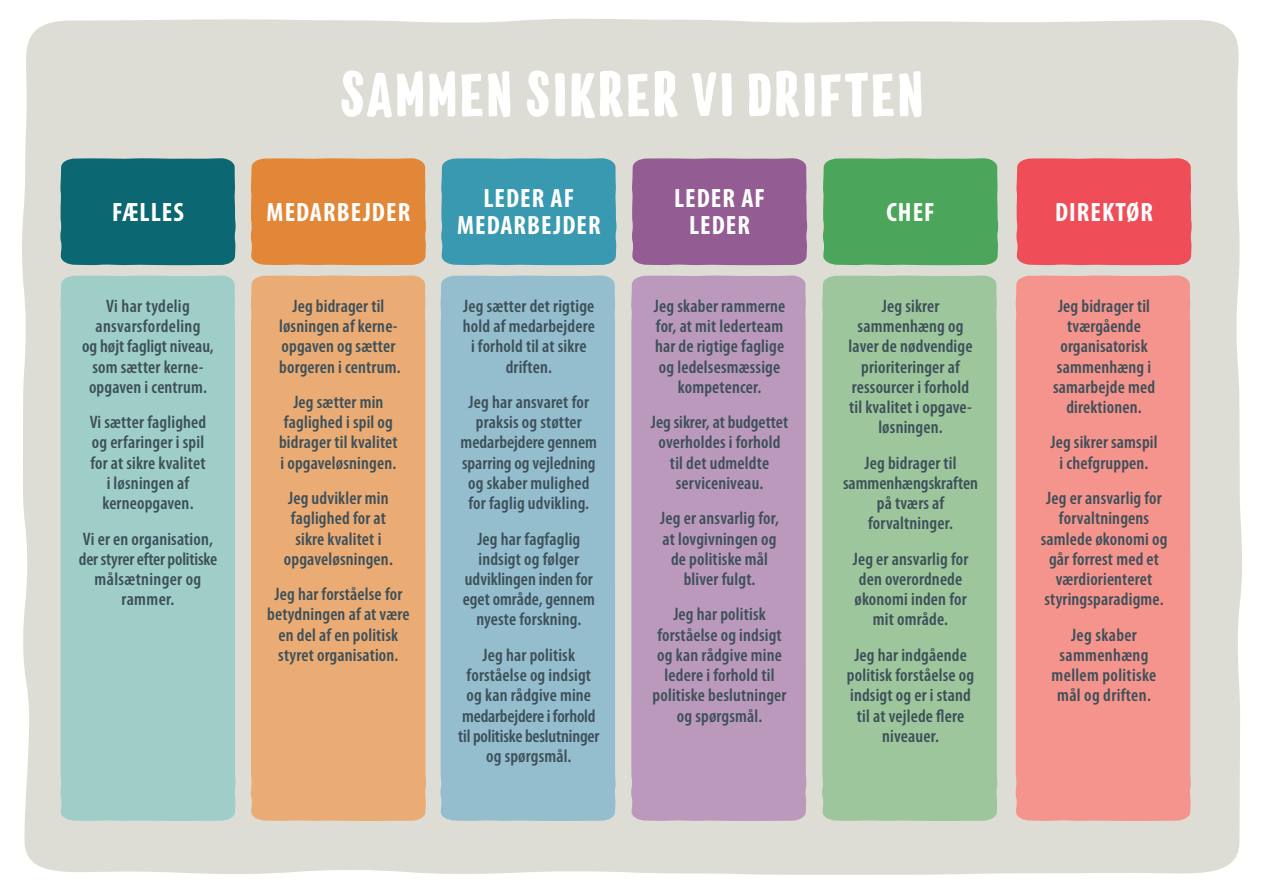
<style>
.page{position:relative;width:1263px;height:893px;background:#fff}
.page>*{position:absolute;margin:0;border:0;box-sizing:border-box;transform-origin:0 0}
.t1{font:60.75px "Colby Cp Blk";letter-spacing:.025em;color:#fff}
.t2{font:700 condensed 26.7px "Myriad Pro";letter-spacing:.04em;color:#fff}
.Skematekst{font:600 condensed 18.15px/20.2px "Myriad Pro";letter-spacing:.01em;color:#3d4f59;text-align:center}
</style>
<div class="page">
<div style="left:22px;top:19px;width:1220px;height:856px;background:#deddd5"></div>
<div style="left:60px;top:158px;width:176px;height:107px;background:#0b6772"></div>
<div style="left:60px;top:275px;width:176px;height:546px;background:#9ecec7"></div>
<div style="left:251px;top:275px;width:175px;height:546px;background:#eaac74"></div>
<div style="left:440px;top:275px;width:176px;height:546px;background:#94bdcd"></div>
<div style="left:631px;top:275px;width:175px;height:546px;background:#bb99bc"></div>
<div style="left:822px;top:275px;width:175px;height:546px;background:#9dc69c"></div>
<div style="left:1016px;top:275px;width:175px;height:546px;background:#f5948c"></div>
<div style="left:251px;top:158px;width:175px;height:107px;background:#e18737"></div>
<div style="left:441px;top:158px;width:175px;height:107px;background:#3899b1"></div>
<div style="left:632px;top:158px;width:175px;height:107px;background:#935c93"></div>
<div style="left:823px;top:158px;width:175px;height:107px;background:#4ba65b"></div>
<div style="left:1016px;top:158px;width:175px;height:107px;background:#ef4d58"></div>
<p class="t1" style="left:339px;top:57px;width:586px">SAMMEN SIKRER VI DRIFTEN</p>
<p class="t2" style="left:483px;top:184px;width:93px">LEDER AF</p>
<p class="t2" style="left:457px;top:210px;width:145px">MEDARBEJDER</p>
<p class="t2" style="left:674px;top:184px;width:93px">LEDER AF</p>
<p class="t2" style="left:689px;top:210px;width:62px">LEDER</p>
<p class="t2" style="left:112px;top:197px;width:73px">FÆLLES</p>
<p class="t2" style="left:267px;top:197px;width:145px">MEDARBEJDER</p>
<p class="t2" style="left:886px;top:197px;width:50px">CHEF</p>
<p class="t2" style="left:1055px;top:197px;width:99px">DIREKTØR</p>
<p class="Skematekst" style="left:82px;top:296px;width:133px">Vi har tydelig ansvarsfordeling<br>og højt fagligt niveau, som sætter kerne&shy;opgaven i centrum.</p>
<p class="Skematekst" style="left:90px;top:412px;width:118px">Vi sætter faglighed og erfaringer i spil for at sikre kvalitet i løsningen af kerneopgaven.</p>
<p class="Skematekst" style="left:79px;top:529px;width:140px">Vi er en organisation, der styrer efter politiske målsætninger og rammer.</p>
<p class="Skematekst" style="left:279px;top:296px;width:123px">Jeg bidrager til løsningen af kerne&shy;opgaven og sætter borgeren i centrum.</p>
<p class="Skematekst" style="left:279px;top:392px;width:120px">Jeg sætter min faglighed i spil og bidrager til kvalitet i opgaveløsningen.</p>
<p class="Skematekst" style="left:284px;top:488px;width:110px">Jeg udvikler min faglighed for at sikre kvalitet i opgaveløsningen.</p>
<p class="Skematekst" style="left:267px;top:584px;width:144px">Jeg har forståelse for betydningen af at være en del af en politisk styret organisation.</p>
<p class="Skematekst" style="left:463px;top:296px;width:133px">Jeg sætter det rigtige hold af medarbejdere i forhold til at sikre driften.</p>
<p class="Skematekst" style="left:461px;top:392px;width:138px">Jeg har ansvaret for praksis og støtter medarbejdere gennem sparring og vejledning og skaber mulighed for faglig udvikling.</p>
<p class="Skematekst" style="left:463px;top:529px;width:134px">Jeg har fagfaglig indsigt og følger udviklingen inden for eget område, gennem nyeste forskning.</p>
<p class="Skematekst" style="left:458px;top:645px;width:143px">Jeg har politisk forståelse og indsigt og kan rådgive mine medarbejdere i forhold til politiske beslutninger og spørgsmål.</p>
<p class="Skematekst" style="left:654px;top:296px;width:133px">Jeg skaber rammerne for, at mit lederteam har de rigtige faglige og ledelsesmæssige kompetencer.</p>
<p class="Skematekst" style="left:651px;top:412px;width:139px">Jeg sikrer, at budgettet overholdes i forhold til det udmeldte serviceniveau.</p>
<p class="Skematekst" style="left:660px;top:508px;width:120px">Jeg er ansvarlig for, at lovgivningen og de politiske mål bliver fulgt.</p>
<p class="Skematekst" style="left:653px;top:604px;width:135px">Jeg har politisk forståelse og indsigt og kan rådgive mine ledere i forhold til politiske beslutninger og spørgsmål.</p>
<p class="Skematekst" style="left:849px;top:296px;width:125px">Jeg sikrer sammenhæng og laver de nødvendige prioriteringer af ressourcer i forhold til kvalitet i opgave&shy;løsningen.</p>
<p class="Skematekst" style="left:843px;top:453px;width:137px">Jeg bidrager til sammenhængskraften på tværs af forvaltninger.</p>
<p class="Skematekst" style="left:853px;top:549px;width:117px">Jeg er ansvarlig for den overordnede økonomi inden for mit område.</p>
<p class="Skematekst" style="left:847px;top:645px;width:129px">Jeg har indgående politisk forståelse og indsigt og er i stand til at vejlede flere niveauer.</p>
<p class="Skematekst" style="left:1053px;top:296px;width:103px">Jeg bidrager til tværgående organisatorisk sammenhæng i samarbejde med direktionen.</p>
<p class="Skematekst" style="left:1050px;top:433px;width:109px">Jeg sikrer samspil i chefgruppen.</p>
<p class="Skematekst" style="left:1041px;top:488px;width:128px">Jeg er ansvarlig for forvaltningens samlede økonomi og går forrest med et værdiorienteret styringsparadigme.</p>
<p class="Skematekst" style="left:1052px;top:625px;width:106px">Jeg skaber sammenhæng mellem politiske mål og driften.</p>
</div>
